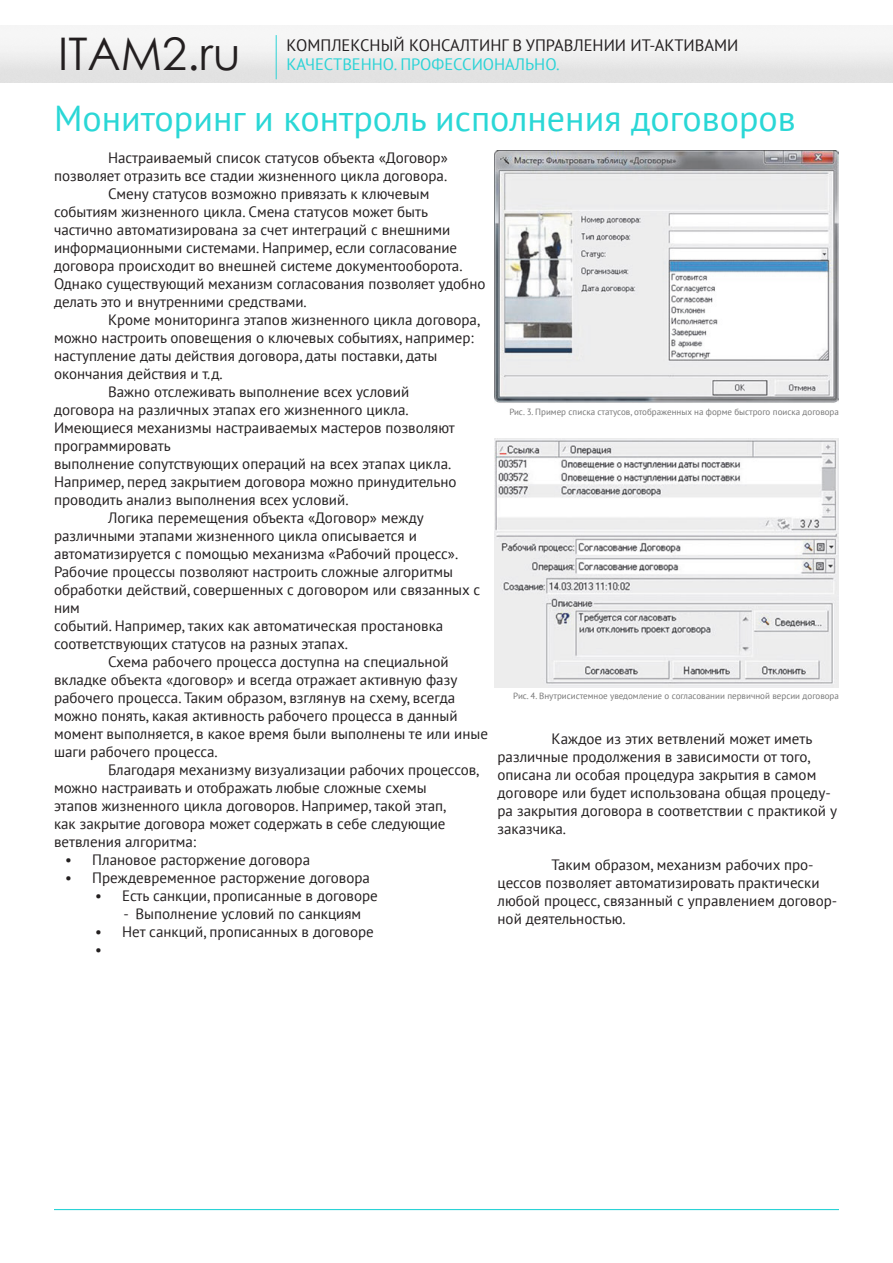
<style>
.page{position:relative;width:893px;height:1263px;background:#fff}
.page>*{position:absolute;margin:0;border:0;box-sizing:border-box;transform-origin:0 0}
.t1{font:45px "Century Gothic";color:#231f20}
.t2{font:36px "PT Sans";color:#2ad7d6}
.t3{font:16.5px "PT Sans";color:#231f20}
.t4{font:16.5px "PT Sans";color:#2ad3d6}
.t5{font:15px/18px "PT Sans";color:#231f20}
.t6{font:9px "PT Sans";color:#777}
</style>
<div class="page">
<hr style="left:276px;top:35px;width:1px;height:44px;background:#2ad3d6">
<img style="left:495px;top:151px;width:344px;height:252px">
<img style="left:495px;top:438px;width:344px;height:250px">
<hr style="left:54px;top:1209px;width:785px;height:1px;background:#2ad3d6">
<p class="t1" style="left:58px;top:22px;width:184px">ITAM2.ru</p>
<p class="t3" style="left:286px;top:34px;width:453px">КОМПЛЕКСНЫЙ КОНСАЛТИНГ В УПРАВЛЕНИИ ИТ-АКТИВАМИ</p>
<p class="t4" style="left:286px;top:54px;width:275px">КАЧЕСТВЕННО. ПРОФЕССИОНАЛЬНО.</p>
<p class="t2" style="left:54px;top:95px;width:743px">Мониторинг и контроль исполнения договоров</p>
<p class="t5" style="left:54px;top:148px;width:395px;text-align:right">Настраиваемый список статусов объекта «Договор» позволяет отразить все стадии жизненного цикла договора.</p>
<p class="t5" style="left:54px;top:184px;width:433px;text-indent:54px">Смену статусов возможно привязать к ключевым событиям жизненного цикла. Смена статусов может быть частично автоматизирована за счет интеграций с внешними информационными системами. Например, если согласование договора происходит во внешней системе документооборота.<br>Однако существующий механизм согласования позволяет удобно делать это и внутренними средствами.</p>
<p class="t5" style="left:54px;top:310px;width:428px;text-indent:54px">Кроме мониторинга этапов жизненного цикла договора, можно настроить оповещения о ключевых событиях, например: наступление даты действия договора, даты поставки, даты окончания действия и т.д.</p>
<p class="t5" style="left:54px;top:382px;width:402px;text-indent:54px">Важно отслеживать выполнение всех условий договора на различных этапах его жизненного цикла.<br>Имеющиеся механизмы настраиваемых мастеров позволяют программировать</p>
<p class="t5" style="left:54px;top:454px;width:404px">выполнение сопутствующих операций на всех этапах цикла.<br>Например, перед закрытием договора можно принудительно проводить анализ выполнения всех условий.</p>
<p class="t5" style="left:54px;top:508px;width:428px;text-indent:54px">Логика перемещения объекта «Договор» между различными этапами жизненного цикла описывается и автоматизируется с помощью механизма «Рабочий процесс».<br>Рабочие процессы позволяют настроить сложные алгоритмы обработки действий, совершенных с договором или связанных с ним</p>
<p class="t5" style="left:54px;top:616px;width:391px">событий. Например, таких как автоматическая простановка соответствующих статусов на разных этапах.</p>
<p class="t5" style="left:54px;top:652px;width:436px;text-indent:54px">Схема рабочего процесса доступна на специальной вкладке объекта «договор» и всегда отражает активную фазу рабочего процесса. Таким образом, взглянув на схему, всегда можно понять, какая активность рабочего процесса в данный момент выполняется, в какое время были выполнены те или иные шаги рабочего процесса.</p>
<p class="t5" style="left:108px;top:760px;width:373px">Благодаря механизму визуализации рабочих процессов,</p>
<p class="t5" style="left:54px;top:778px;width:374px">можно настраивать и отображать любые сложные схемы</p>
<p class="t5" style="left:54px;top:796px;width:394px;text-align:justify">этапов жизненного цикла договоров. Например, такой этап, как закрытие договора может содержать в себе следующие ветвления алгоритма:</p>
<p class="t5" style="left:65px;top:850px;width:246px">• Плановое расторжение договора</p>
<p class="t5" style="left:65px;top:868px;width:306px">• Преждевременное расторжение договора</p>
<p class="t5" style="left:95px;top:886px;width:284px">• Есть санкции, прописанные в договоре</p>
<p class="t5" style="left:123px;top:904px;width:239px">- Выполнение условий по санкциям</p>
<p class="t5" style="left:95px;top:922px;width:280px">• Нет санкций, прописанных в договоре</p>
<p class="t5" style="left:95px;top:940px;width:8px">•</p>
<p class="t6" style="left:509px;top:406px;width:331px">Рис. 3. Пример списка статусов, отображенных на форме быстрого поиска договора</p>
<p class="t6" style="left:513px;top:690px;width:327px">Рис. 4. Внутрисистемное уведомление о согласовании первичной версии договора</p>
<p class="t5" style="left:497px;top:729px;width:341px;text-indent:54px">Каждое из этих ветвлений может иметь различные продолжения в зависимости от того, описана ли особая процедура закрытия в самом договоре или будет использована общая процеду&shy;ра закрытия договора в соответствии с практикой у заказчика.</p>
<p class="t5" style="left:497px;top:855px;width:341px;text-indent:54px">Таким образом, механизм рабочих про&shy;цессов позволяет автоматизировать практически любой процесс, связанный с управлением договор&shy;ной деятельностью.</p>
</div>
